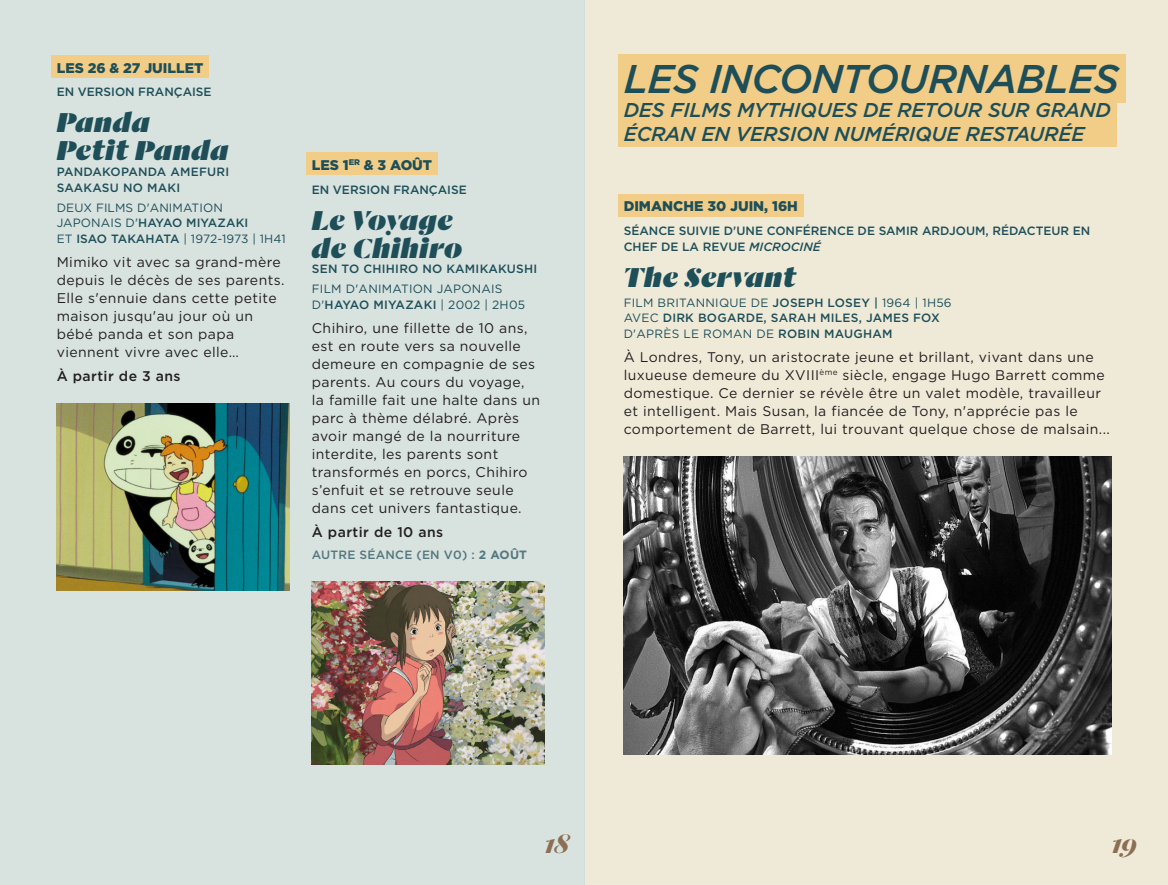
<style>
.page{position:relative;width:1168px;height:885px;background:#fff}
.page>*{position:absolute;margin:0;border:0;box-sizing:border-box;transform-origin:0 0}
.Style_de_paragraphe_2{font:italic 500 40px "Gotham";letter-spacing:-.02em;color:#1e4f59}
.t1{font:italic 900 30px "Dala Moa";letter-spacing:.03em;color:#1e4f59}
._01_DATE_LIEU_G{font:italic 700 30px "Dala Moa";color:#8c6e54}
.Style_de_paragraphe_2-2{font:italic 500 20px/24px "Gotham";letter-spacing:-.01em;color:#1e4f59}
.t2{font:14px/18px "Gotham";letter-spacing:.03em;color:#231f20}
.Style_de_paragraphe_2-3{font:900 14px "Gotham";color:#1e4f59}
.t3{font:500 14px "Gotham";letter-spacing:.03em;color:#231f20}
.t4{font:12px/15.6px "Gotham";letter-spacing:.02em;color:#1e4f59}
.t5{font:500 12px/15.6px "Gotham";color:#1e4f59}
.t6{font:500 12px/15.6px "Gotham";letter-spacing:.02em;color:#1e4f59}
.t7{font:12px "Gotham";color:#1e4f59}
.t8{font:500 12px "Gotham";letter-spacing:.02em;color:#53777e}
.s1{font-weight:500}
.s2{font-weight:700}
.s3{font-style:italic}
.s4{font-weight:400}
</style>
<div class="page">
<div style="left:584px;top:0;width:584px;height:884px;background:#efead8"></div>
<div style="left:0;top:0;width:584px;height:884px;background:#d8e2de"></div>
<div style="left:618px;top:55px;width:508px;height:48px;background:#f2cd88"></div>
<div style="left:618px;top:95px;width:499px;height:52px;background:#f2cd88"></div>
<div style="left:618px;top:194px;width:186px;height:22px;background:#f2cd88"></div>
<div style="left:306px;top:153px;width:132px;height:22px;background:#f2cd88"></div>
<img style="left:312px;top:581px;width:232px;height:183px">
<img style="left:57px;top:403px;width:232px;height:187px">
<img style="left:624px;top:456px;width:487px;height:298px">
<div style="left:51px;top:55px;width:158px;height:23px;background:#f2cd88"></div>
<p class="Style_de_paragraphe_2-3" style="left:57px;top:58px;width:148px">LES 26 &amp; 27 JUILLET</p>
<p class="t5" style="left:57px;top:84px;width:156px">EN VERSION FRANÇAISE</p>
<p class="t1" style="left:57px;top:102px;width:94px">Panda</p>
<p class="t1" style="left:57px;top:130px;width:173px">Petit Panda</p>
<p class="t6" style="left:57px;top:164px;width:174px">PANDAKOPANDA AMEFURI<br>SAAKASU NO MAKI</p>
<p class="t4" style="left:57px;top:199px;width:193px">DEUX FILMS D'ANIMATION<br>JAPONAIS D'<span class="s1">HAYAO MIYAZAKI</span></p>
<p class="t7" style="left:57px;top:231px;width:230px">ET <span class="s1">ISAO TAKAHATA</span> | 1972-1973 | 1H41</p>
<p class="t2" style="left:57px;top:252px;width:229px">Mimiko vit avec sa grand-mère depuis le décès de ses parents.<br>Elle s'ennuie dans cette petite maison jusqu'au jour où un bébé panda et son papa viennent vivre avec elle…</p>
<p class="t3" style="left:57px;top:367px;width:125px">À partir de 3 ans</p>
<p class="Style_de_paragraphe_2-3" style="left:312px;top:155px;width:122px">LES 1<sup>ER</sup> &amp; 3 AOÛT</p>
<p class="t5" style="left:312px;top:181px;width:156px">EN VERSION FRANÇAISE</p>
<p class="t1" style="left:312px;top:199px;width:142px">Le Voyage</p>
<p class="t1" style="left:312px;top:227px;width:152px">de Chihiro</p>
<p class="t6" style="left:312px;top:261px;width:227px">SEN TO CHIHIRO NO KAMIKAKUSHI</p>
<p class="t4" style="left:312px;top:281px;width:215px">FILM D'ANIMATION JAPONAIS<br>D'<span class="s1">HAYAO MIYAZAKI</span> | 2002 | 2H05</p>
<p class="t2" style="left:312px;top:318px;width:230px">Chihiro, une fillette de 10 ans, est en route vers sa nouvelle demeure en compagnie de ses parents. Au cours du voyage, la famille fait une halte dans un parc à thème délabré. Après avoir mangé de la nourriture interdite, les parents sont transformés en porcs, Chihiro s’enfuit et se retrouve seule dans cet univers fantastique.</p>
<p class="t3" style="left:312px;top:523px;width:133px">À partir de 10 ans</p>
<p class="t8" style="left:312px;top:547px;width:217px">AUTRE SÉANCE (EN V0) : <span class="s2">2 AOÛT</span></p>
<p class="Style_de_paragraphe_2" style="left:624px;top:52px;width:497px">LES INCONTOURNABLES</p>
<p class="Style_de_paragraphe_2-2" style="left:624px;top:97px;width:489px">DES FILMS MYTHIQUES DE RETOUR SUR GRAND<br>ÉCRAN EN VERSION NUMÉRIQUE RESTAURÉE</p>
<p class="Style_de_paragraphe_2-3" style="left:624px;top:197px;width:176px">DIMANCHE 30 JUIN, 16H</p>
<p class="t5" style="left:624px;top:223px;width:468px">SÉANCE SUIVIE D'UNE CONFÉRENCE DE SAMIR ARDJOUM, RÉDACTEUR EN<br>CHEF DE LA REVUE <span class="s3">MICROCINÉ</span></p>
<p class="t1" style="left:624px;top:256px;width:174px">The Servant</p>
<p class="t4" style="left:624px;top:294px;width:330px">FILM BRITANNIQUE DE <span class="s1">JOSEPH LOSEY |</span> 1964 | 1H56</p>
<p class="t6" style="left:624px;top:310px;width:318px"><span class="s4">AVEC</span> DIRK BOGARDE, SARAH MILES, JAMES FOX</p>
<p class="t4" style="left:624px;top:325px;width:270px">D'APRÈS LE ROMAN DE <span class="s1">ROBIN MAUGHAM</span></p>
<p class="t2" style="left:624px;top:347px;width:488px">À Londres, Tony, un aristocrate jeune et brillant, vivant dans une luxueuse demeure du XVIII<sup>ème</sup> siècle, engage Hugo Barrett comme domestique. Ce dernier se révèle être un valet modèle, travailleur et intelligent. Mais Susan, la fiancée de Tony, n'apprécie pas le comportement de Barrett, lui trouvant quelque chose de malsain...</p>
<p class="_01_DATE_LIEU_G" style="left:544px;top:823px;width:30px">18</p>
<p class="_01_DATE_LIEU_G" style="left:1111px;top:823px;width:26px">19</p>
</div>
